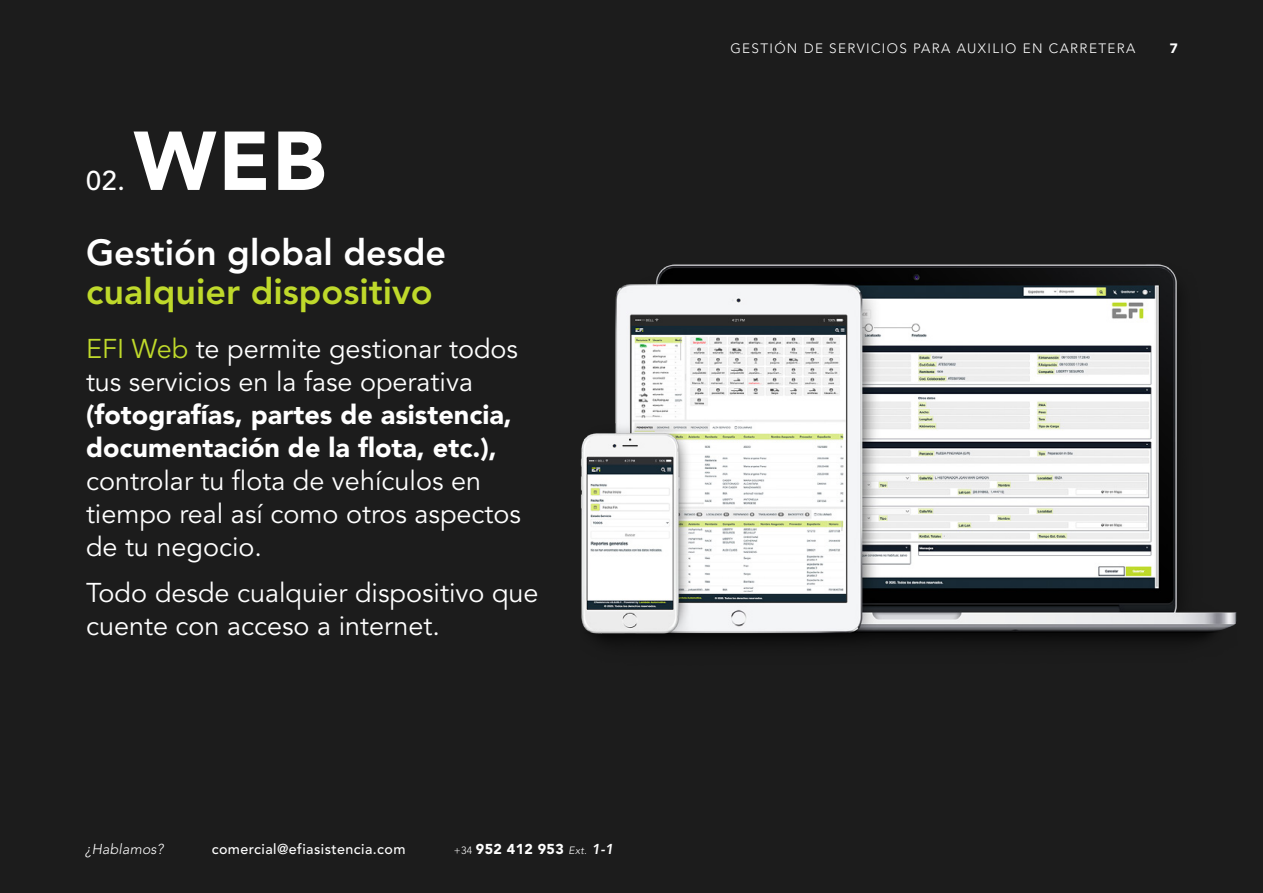
<style>
.page{position:relative;width:1263px;height:893px;background:#1c1c1c}
.page>*{position:absolute;margin:0;border:0;box-sizing:border-box;transform-origin:0 0}
.t1{font:900 82.5px "Avenir LT Std";color:#fff}
.t2{font:800 36px "Avenir LT Std";color:#bfd92b}
.t3{font:800 36px "Avenir LT Std";color:#fff}
.t4{font:27px/33px "Avenir LT Std";color:#fff}
.t5{font:900 27px/33px "Avenir LT Std";color:#fff}
.t6{font:500 27px "Avenir LT Std";color:#fff}
.t7{font:500 14.25px "Avenir LT Std";letter-spacing:.03em;color:#fff}
.t8{font:900 14.25px "Avenir LT Std";letter-spacing:.025em;color:#fff}
.t9{font:italic 300 14.25px "Avenir LT Std";letter-spacing:.01em;color:#fff}
.t10{font:300 13.5px "Avenir LT Std";letter-spacing:.1em;color:#fff}
.t11{font:900 13.5px "Avenir LT Std";color:#fff}
.s1{color:#bfd92b}
.s2{font-weight:300;font-size:10.5px}
.s3{font-weight:300;font-style:italic;font-size:10.5px}
.s4{font-weight:800;font-style:italic}
</style>
<div class="page">
<img style="left:580px;top:209px;width:667px;height:475px">
<p class="t6" style="left:86px;top:165px;width:40px">02.</p>
<h1 class="t1" style="left:134px;top:111px;width:194px">WEB</h1>
<h2 class="t3" style="left:86px;top:231px;width:362px">Gestión global desde</h2>
<h2 class="t2" style="left:86px;top:270px;width:348px">cualquier dispositivo</h2>
<p class="t4" style="left:86px;top:333px;width:434px"><span class="s1">EFI Web</span> te permite gestionar todos tus servicios en la fase operativa</p>
<p class="t5" style="left:86px;top:398px;width:427px">(fotografías, partes de asistencia, documentación de la flota, etc.),</p>
<p class="t4" style="left:86px;top:465px;width:436px">controlar tu flota de vehículos en tiempo real así como otros aspectos de tu negocio.</p>
<p class="t4" style="left:86px;top:577px;width:454px">Todo desde cualquier dispositivo que cuente con acceso a internet.</p>
<p class="t9" style="left:85px;top:841px;width:80px">¿Hablamos?</p>
<p class="t7" style="left:212px;top:841px;width:195px">comercial@efiasistencia.com</p>
<p class="t8" style="left:454px;top:841px;width:161px"><span class="s2">+34</span> 952 412 953 <span class="s3">Ext.</span> <span class="s4">1-1</span></p>
<p class="t10" style="left:730px;top:40px;width:407px">GESTIÓN DE SERVICIOS PARA AUXILIO EN CARRETERA</p>
<p class="t11" style="left:1170px;top:40px;width:9px">7</p>
</div>
